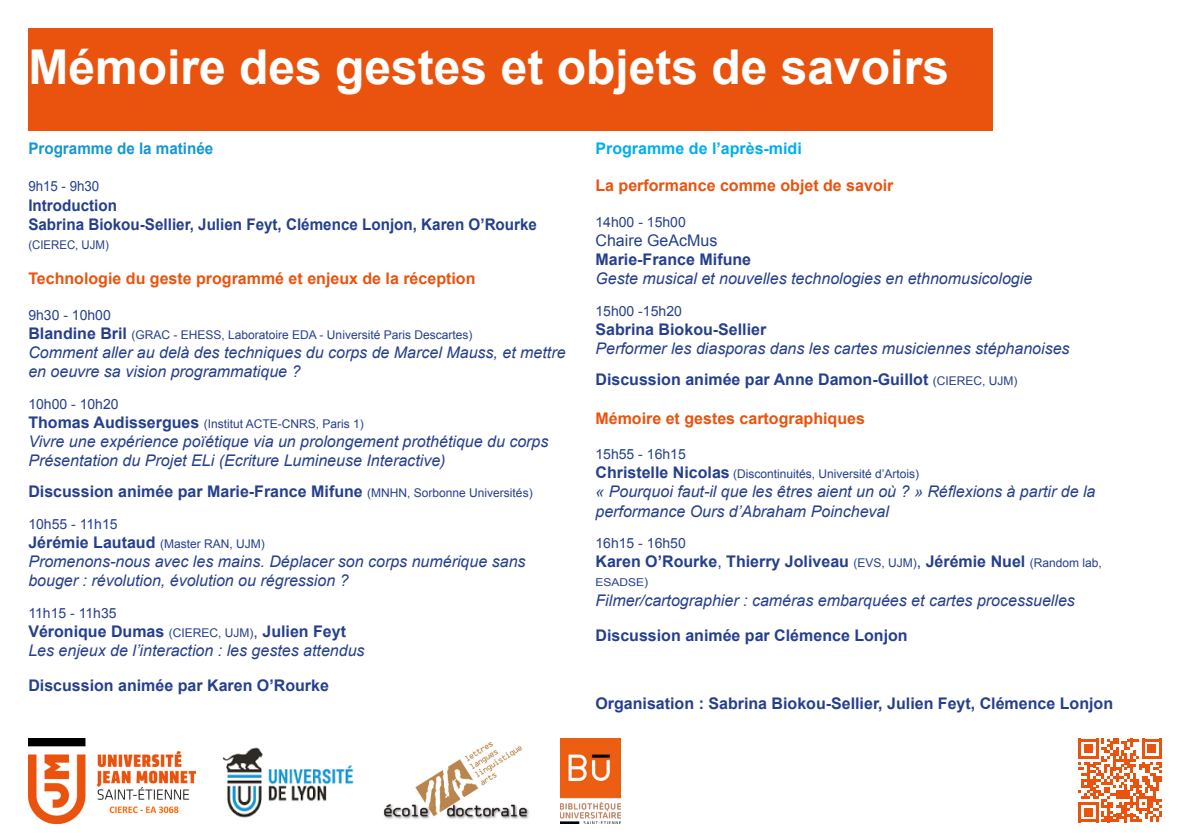
<style>
.page{position:relative;width:1191px;height:840px;background:#fff}
.page>*{position:absolute;margin:0;border:0;box-sizing:border-box;transform-origin:0 0}
.t1{font:700 48px "Arial";color:#fff}
.t2{font:italic 16px/19.2px "Arial";color:#253f8e}
.t3{font:700 16px/19.2px "Arial";color:#253f8e}
.t4{font:700 16px "Arial";color:#ea530e}
.t5{font:700 16px/19.2px "Arial";color:#253f8e;scale:.95 1}
.t6{font:700 16px "Arial";color:#00aeef}
.t7{font:700 16px "Arial";color:#1397d5;scale:.95 1}
.t8{font:14px "Arial";color:#253f8e}
.t9{font:14px "Arial";color:#253f8e;scale:.95 1}
.t10{font:12px "Arial";color:#253f8e}
.t11{font:12px "Arial";color:#253f8e;scale:.95 1}
.t12{font:10.8px "Arial";color:#253f8e;scale:1.11 1}
.s1{font-weight:700;font-size:16px}
.s2{font-weight:400;font-size:12px}
.s3{font-weight:400}
.s4{font-weight:700;font-style:normal}
.s5{font-size:12px}
</style>
<div class="page">
<div style="left:28px;top:28px;width:965px;height:102px;background:#ea530e"></div>
<img style="left:383px;top:742px;width:146px;height:77px">
<svg style="left:561px;top:823px;width:59px;height:1px"></svg>
<img style="left:561px;top:738px;width:59px;height:85px">
<img style="left:223px;top:747px;width:131px;height:71px">
<img style="left:28px;top:738px;width:167px;height:85px">
<svg style="left:1078px;top:738px;width:83px;height:83px"></svg>
<p class="t1" style="left:28px;top:35px;width:922px">Mémoire des gestes et objets de savoirs</p>
<p class="t7" style="left:28px;top:138px;width:196px">Programme de la matinée</p>
<p class="t9" style="left:28px;top:177px;width:76px">9h15 - 9h30</p>
<p class="t5" style="left:28px;top:196px;width:537px">Introduction<br>Sabrina Biokou-Sellier, Julien Feyt, Clémence Lonjon, Karen O’Rourke</p>
<p class="t11" style="left:28px;top:237px;width:86px">(CIEREC, UJM)</p>
<p class="t4" style="left:28px;top:268px;width:448px">Technologie du geste programmé et enjeux de la réception</p>
<p class="t8" style="left:28px;top:305px;width:84px">9h30 - 10h00</p>
<p class="t10" style="left:28px;top:326px;width:445px"><span class="s1">Blandine Bril</span> (GRAC - EHESS, Laboratoire EDA - Université Paris Descartes)</p>
<p class="t2" style="left:28px;top:343px;width:539px">Comment aller au delà des techniques du corps de Marcel Mauss, et mettre en oeuvre sa vision programmatique ?</p>
<p class="t8" style="left:28px;top:394px;width:92px">10h00 - 10h20</p>
<p class="t10" style="left:28px;top:415px;width:337px"><span class="s1">Thomas Audissergues</span> (Institut ACTE-CNRS, Paris 1)</p>
<p class="t2" style="left:28px;top:431px;width:521px">Vivre une expérience poïétique via un prolongement prothétique du corps<br>Présentation du Projet ELi (Ecriture Lumineuse Interactive)</p>
<p class="t3" style="left:28px;top:482px;width:506px">Discussion animée par Marie-France Mifune <span class="s2">(MNHN, Sorbonne Universités)</span></p>
<p class="t8" style="left:28px;top:514px;width:91px">10h55 - 11h15</p>
<p class="t10" style="left:28px;top:535px;width:238px"><span class="s1">Jérémie Lautaud</span> (Master RAN, UJM)</p>
<p class="t2" style="left:28px;top:551px;width:499px">Promenons-nous avec les mains. Déplacer son corps numérique sans bouger : révolution, évolution ou régression ?</p>
<p class="t8" style="left:28px;top:603px;width:90px">11h15 - 11h35</p>
<p class="t3" style="left:28px;top:621px;width:319px">Véronique Dumas <span class="s2">(CIEREC, UJM)</span><span class="s3">,</span> Julien Feyt</p>
<p class="t2" style="left:28px;top:640px;width:338px">Les enjeux de l’interaction : les gestes attendus</p>
<p class="t3" style="left:28px;top:676px;width:302px">Discussion animée par Karen O’Rourke</p>
<p class="t6" style="left:595px;top:138px;width:208px">Programme de l’après-midi</p>
<p class="t4" style="left:595px;top:175px;width:299px">La performance comme objet de savoir</p>
<p class="t8" style="left:595px;top:212px;width:92px">14h00 - 15h00</p>
<p class="t3" style="left:595px;top:231px;width:157px"><span class="s3">Chaire GeAcMus<br></span>Marie-France Mifune</p>
<p class="t2" style="left:595px;top:269px;width:438px">Geste musical et nouvelles technologies en ethnomusicologie</p>
<p class="t8" style="left:595px;top:301px;width:88px">15h00 -15h20</p>
<p class="t2" style="left:595px;top:319px;width:475px"><span class="s4">Sabrina Biokou-Sellier<br></span>Performer les diasporas dans les cartes musiciennes stéphanoises</p>
<p class="t3" style="left:595px;top:370px;width:423px">Discussion animée par Anne Damon-Guillot <span class="s2">(CIEREC, UJM)</span></p>
<p class="t4" style="left:595px;top:407px;width:271px">Mémoire et gestes cartographiques</p>
<p class="t8" style="left:595px;top:444px;width:92px">15h55 - 16h15</p>
<p class="t10" style="left:595px;top:466px;width:325px"><span class="s1">Christelle Nicolas</span> (Discontinuités, Université d’Artois)</p>
<p class="t2" style="left:595px;top:482px;width:501px">« Pourquoi faut-il que les êtres aient un où ? » Réflexions à partir de la performance Ours d’Abraham Poincheval</p>
<p class="t8" style="left:595px;top:533px;width:92px">16h15 - 16h50</p>
<p class="t3" style="left:595px;top:552px;width:508px">Karen O’Rourke<span class="s3">,</span> Thierry Joliveau <span class="s2">(EVS, UJM)</span><span class="s3">,</span> Jérémie Nuel <span class="s2">(Random lab,</span></p>
<p class="t12" style="left:595px;top:575px;width:49px">ESADSE<span class="s5">)</span></p>
<p class="t2" style="left:595px;top:590px;width:481px">Filmer/cartographier : caméras embarquées et cartes processuelles</p>
<p class="t3" style="left:595px;top:625px;width:314px">Discussion animée par Clémence Lonjon</p>
<p class="t3" style="left:595px;top:693px;width:519px">Organisation : Sabrina Biokou-Sellier, Julien Feyt, Clémence Lonjon</p>
</div>
